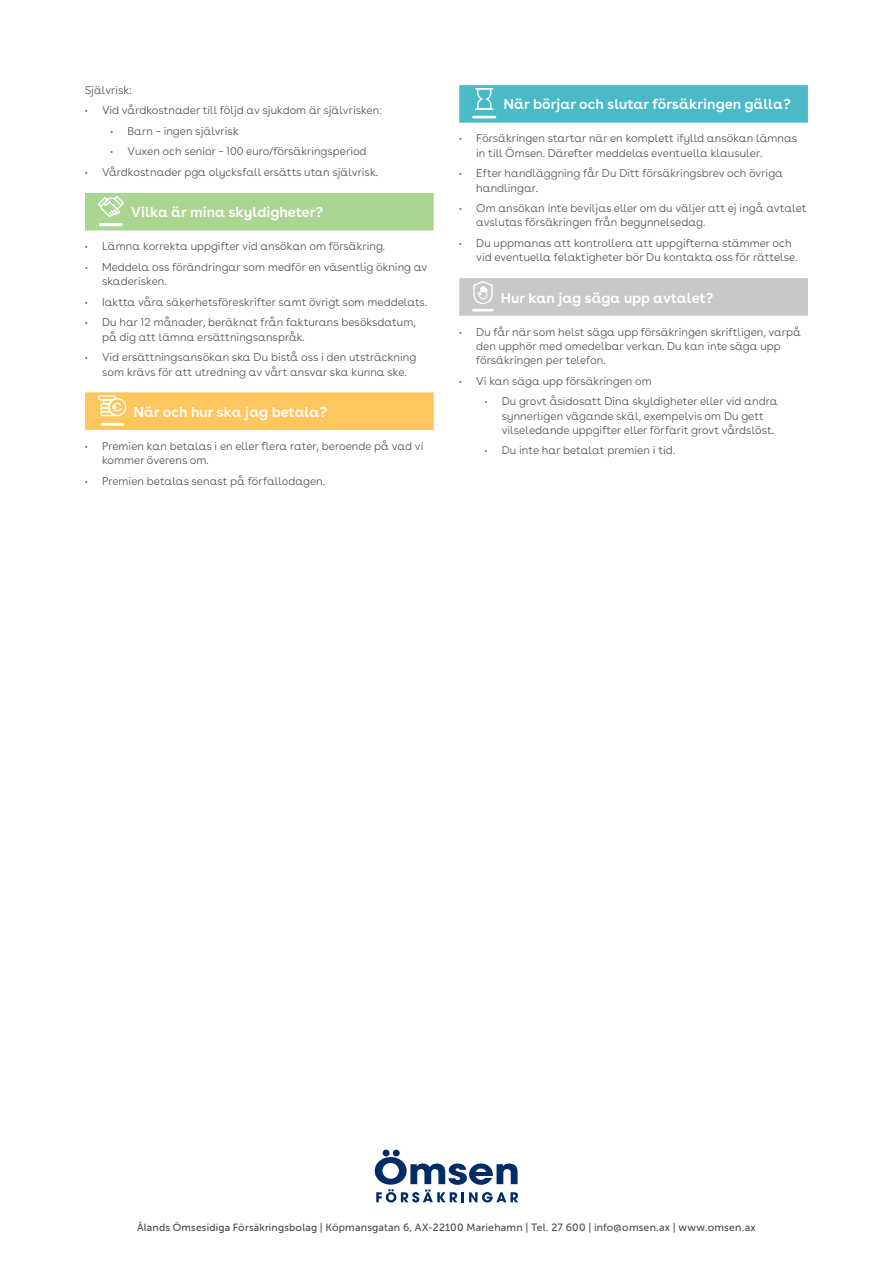
<style>
.page{position:relative;width:893px;height:1263px;background:#fff}
.page>*{position:absolute;margin:0;border:0;box-sizing:border-box;transform-origin:0 0}
.A__Blå_2_Försäkringe{font:600 14.25px "Buenos Aires";color:#fff}
.A__Grön_2__Skyldighe{font:600 14.25px "Buenos Aires";color:#fff}
.A__Grå__Säga_upp_för{font:600 14.25px "Buenos Aires";color:#fff}
.A__Gul__Betalning{font:600 14.25px "Buenos Aires";color:#fff}
.Bröd_uppräkning{font:300 11.25px/14.2px "Buenos Aires";color:#4b4c4d}
.Bröd_uppräkning_m_ex{font:300 11.25px/14.2px "Buenos Aires";color:#4b4c4d}
.Titel{font:10.5px "Museo Sans 500";letter-spacing:.02em;color:#4b4c4d}
.s1{font-family:"Museo Sans Rounded 500"}
</style>
<div class="page">
<div style="left:85px;top:193px;width:349px;height:37px;background:#abd593"></div>
<div style="left:85px;top:392px;width:349px;height:38px;background:#fec65f"></div>
<hr style="left:100px;top:223px;width:21px;height:3px;background:#fff">
<svg style="left:98px;top:196px;width:26px;height:21px"></svg>
<hr style="left:102px;top:423px;width:21px;height:3px;background:#fff">
<svg style="left:97px;top:395px;width:30px;height:22px"></svg>
<div style="left:459px;top:85px;width:349px;height:38px;background:#4abac7"></div>
<div style="left:459px;top:278px;width:349px;height:38px;background:#c7c8ca"></div>
<hr style="left:473px;top:116px;width:22px;height:2px;background:#fff">
<svg style="left:475px;top:88px;width:19px;height:22px"></svg>
<svg style="left:473px;top:281px;width:20px;height:30px"></svg>
<div style="left:383px;top:1149px;width:6px;height:7px;background:#002d67;border-radius:50%"></div>
<div style="left:393px;top:1149px;width:7px;height:7px;background:#002d67;border-radius:50%"></div>
<svg style="left:375px;top:1157px;width:143px;height:45px"></svg>
<p class="Bröd_uppräkning" style="left:85px;top:82px;width:49px">Självrisk:</p>
<p class="Bröd_uppräkning" style="left:85px;top:102px;width:299px">• Vid vårdkostnader till följd av sjukdom är självrisken:</p>
<p class="Bröd_uppräkning_m_ex" style="left:111px;top:123px;width:130px">• Barn – ingen självrisk</p>
<p class="Bröd_uppräkning_m_ex" style="left:111px;top:143px;width:258px">• Vuxen och senior – 100 euro/försäkringsperiod</p>
<p class="Bröd_uppräkning" style="left:85px;top:164px;width:294px">• Vårdkostnader pga olycksfall ersätts utan självrisk.</p>
<h2 class="A__Grön_2__Skyldighe" style="left:131px;top:200px;width:194px">Vilka är mina skyldigheter?</h2>
<p class="Bröd_uppräkning" style="left:85px;top:238px;width:302px">• Lämna korrekta uppgifter vid ansökan om försäkring.</p>
<p class="Bröd_uppräkning" style="left:102px;top:259px;width:327px;text-indent:-17px">• Meddela oss förändringar som medför en väsentlig ökning av skaderisken.</p>
<p class="Bröd_uppräkning" style="left:85px;top:294px;width:344px">• Iaktta våra säkerhetsföreskrifter samt övrigt som meddelats.</p>
<p class="Bröd_uppräkning" style="left:102px;top:314px;width:315px;text-indent:-17px">• Du har 12 månader, beräknat från fakturans besöksdatum, på dig att lämna ersättningsanspråk.</p>
<p class="Bröd_uppräkning" style="left:102px;top:349px;width:316px;text-indent:-17px">• Vid ersättningsansökan ska Du bistå oss i den utsträckning som krävs för att utredning av vårt ansvar ska kunna ske.</p>
<h2 class="A__Gul__Betalning" style="left:134px;top:400px;width:195px">När och hur ska jag betala?</h2>
<p class="Bröd_uppräkning" style="left:102px;top:438px;width:323px;text-indent:-17px">• Premien kan betalas i en eller flera rater, beroende på vad vi kommer överens om.</p>
<p class="Bröd_uppräkning" style="left:85px;top:473px;width:242px">• Premien betalas senast på förfallodagen.</p>
<h2 class="A__Blå_2_Försäkringe" style="left:504px;top:92px;width:289px">När börjar och slutar försäkringen gälla?</h2>
<p class="Bröd_uppräkning" style="left:476px;top:130px;width:323px;text-indent:-17px">• Försäkringen startar när en komplett ifylld ansökan lämnas in till Ömsen. Därefter meddelas eventuella klausuler.</p>
<p class="Bröd_uppräkning" style="left:476px;top:165px;width:308px;text-indent:-17px">• Efter handläggning får Du Ditt försäkringsbrev och övriga handlingar.</p>
<p class="Bröd_uppräkning" style="left:476px;top:200px;width:332px;text-indent:-17px">• Om ansökan inte beviljas eller om du väljer att ej ingå avtalet avslutas försäkringen från begynnelsedag.</p>
<p class="Bröd_uppräkning" style="left:476px;top:235px;width:323px;text-indent:-17px">• Du uppmanas att kontrollera att uppgifterna stämmer och vid eventuella felaktigheter bör Du kontakta oss för rättelse.</p>
<h2 class="A__Grå__Säga_upp_för" style="left:501px;top:286px;width:214px">Hur kan jag säga upp avtalet?</h2>
<p class="Bröd_uppräkning" style="left:476px;top:324px;width:326px;text-indent:-17px">• Du får när som helst säga upp försäkringen skriftligen, varpå den upphör med omedelbar verkan. Du kan inte säga upp försäkringen per telefon.</p>
<p class="Bröd_uppräkning" style="left:459px;top:373px;width:194px">• Vi kan säga upp försäkringen om</p>
<p class="Bröd_uppräkning_m_ex" style="left:502px;top:393px;width:277px;text-indent:-17px">• Du grovt åsidosatt Dina skyldigheter eller vid andra synnerligen vägande skäl, exempelvis om Du gett vilseledande uppgifter eller förfarit grovt vårdslöst.</p>
<p class="Bröd_uppräkning_m_ex" style="left:485px;top:442px;width:192px">• Du inte har betalat premien i tid.</p>
<p class="Titel" style="left:137px;top:1221px;width:620px"><span class="s1">Ålands Ömsesidiga Försäkringsbolag</span> | Köpmansgatan 6, AX-22100 Mariehamn | Tel. 27 600 | info@omsen.ax | www.omsen.ax</p>
</div>
